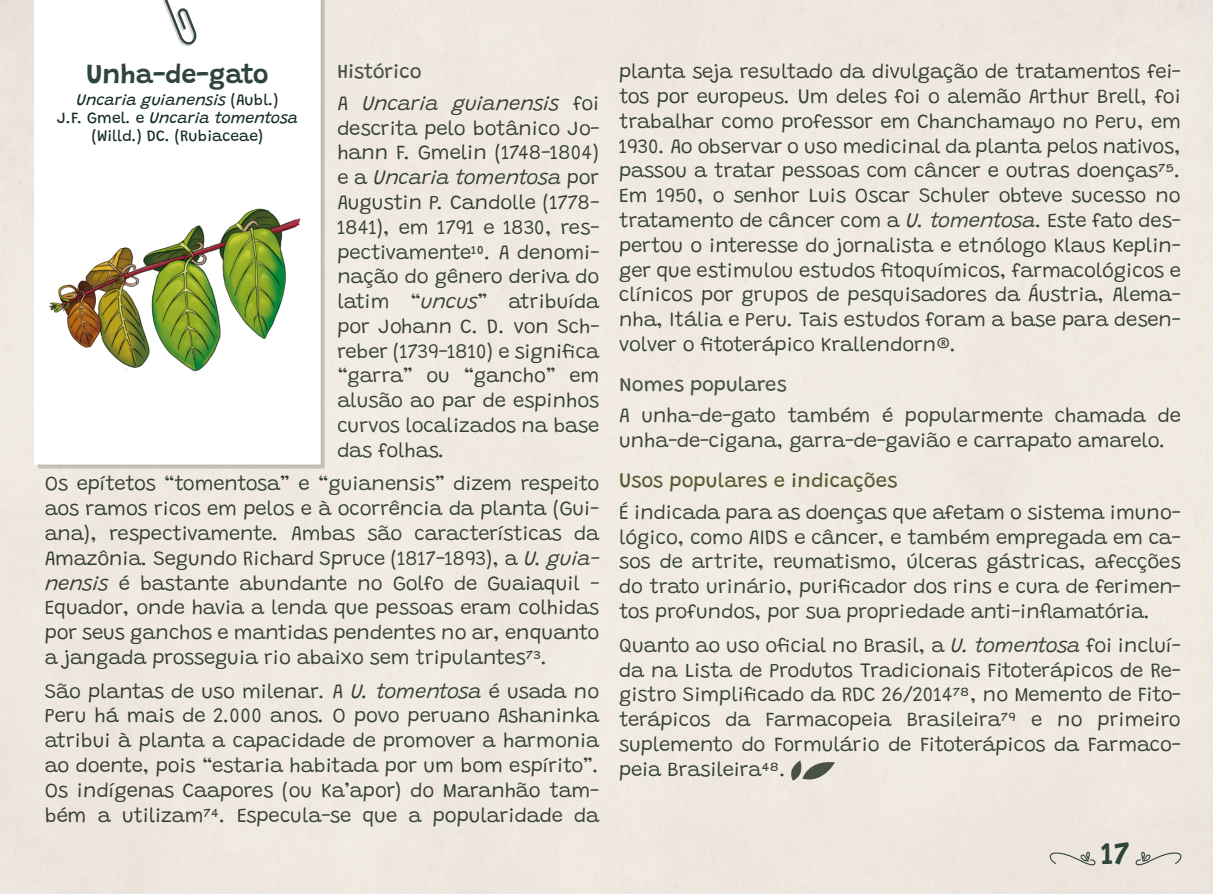
<style>
.page{position:relative;width:1213px;height:894px;background:#fff}
.page>*{position:absolute;margin:0;border:0;box-sizing:border-box;transform-origin:0 0}
.t1{font:600 31.5px "Grandstander";color:#2f453c}
.t2{font:600 27px "Grandstander";color:#2f453c}
.t3{font:300 20.25px/24.8px "Grandstander";letter-spacing:-.01em;color:#152d21;text-align:justify}
.t4{font:italic 300 20.25px/31.5px "Grandstander";letter-spacing:-.01em;color:#152d21}
.t5{font:20.25px "Grandstander";color:#3f4b21}
.t6{font:20.25px "Grandstander";letter-spacing:-.01em;color:#2f453c}
.t7{font:15.75px/18px "Grandstander";color:#152d21;text-align:center}
.s1{font-style:italic}
.s2{font-weight:400;font-style:normal;color:#2f453c}
.s3{font-style:normal}
</style>
<div class="page">
<div style="left:0;top:0;width:1212px;height:893px;background:#f0e9e1"></div>
<img style="left:34px;top:0;width:290px;height:468px">
<svg style="left:160px;top:0;width:37px;height:47px"></svg>
<img style="left:45px;top:205px;width:260px;height:171px">
<svg style="left:1134px;top:848px;width:53px;height:20px"></svg>
<svg style="left:1043px;top:848px;width:52px;height:20px"></svg>
<h2 class="t2" style="left:86px;top:63px;width:184px">Unha-de-gato</h2>
<p class="t7" style="left:57px;top:92px;width:242px"><span class="s1">Uncaria guianensis</span> (Aubl.)<br>J.F. Gmel. e <span class="s1">Uncaria tomentosa </span>(Willd.) DC. (Rubiaceae)</p>
<p class="t4" style="left:337px;top:58px;width:263px"><span class="s2">Histórico<br></span><span class="s3">A</span> Uncaria guianensis <span class="s3">foi</span></p>
<p class="t3" style="left:337px;top:117px;width:263px">descrita pelo botânico Jo&shy;hann F. Gmelin (1748-1804) e a <span class="s1">Uncaria tomentosa</span> por Augustin P. Candolle (1778- 1841), em 1791 e 1830, res&shy;pectivamente¹⁰. A denomi&shy;nação do gênero deriva do latim “<span class="s1">uncus</span>” atribuída por Johann C. D. von Sch&shy;reber (1739-1810) e significa “garra” ou “gancho” em alusão ao par de espinhos curvos localizados na base das folhas.</p>
<p class="t3" style="left:45px;top:473px;width:556px">Os epítetos “tomentosa” e “guianensis” dizem respeito aos ramos ricos em pelos e à ocorrência da planta (Gui&shy;ana), respectivamente. Ambas são características da Amazônia. Segundo Richard Spruce (1817-1893), a <span class="s1">U. guia&shy;nensis</span> é bastante abundante no Golfo de Guaiaquil - Equador, onde havia a lenda que pessoas eram colhidas por seus ganchos e mantidas pendentes no ar, enquanto a jangada prosseguia rio abaixo sem tripulantes⁷³.</p>
<p class="t3" style="left:45px;top:680px;width:556px">São plantas de uso milenar. A <span class="s1">U. tomentosa</span> é usada no Peru há mais de 2.000 anos. O povo peruano Ashaninka atribui à planta a capacidade de promover a harmonia ao doente, pois “estaria habitada por um bom espírito”.<br>Os indígenas Caapores (ou Ka’apor) do Maranhão tam&shy;bém a utilizam⁷⁴. Especula-se que a popularidade da</p>
<p class="t3" style="left:619px;top:61px;width:563px">planta seja resultado da divulgação de tratamentos fei&shy;tos por europeus. Um deles foi o alemão Arthur Brell, foi trabalhar como professor em Chanchamayo no Peru, em 1930. Ao observar o uso medicinal da planta pelos nativos, passou a tratar pessoas com câncer e outras doenças⁷⁵.<br>Em 1950, o senhor Luis Oscar Schuler obteve sucesso no tratamento de câncer com a <span class="s1">U. tomentosa</span>. Este fato des&shy;pertou o interesse do jornalista e etnólogo Klaus Keplin&shy;ger que estimulou estudos fitoquímicos, farmacológicos e clínicos por grupos de pesquisadores da Áustria, Alema&shy;nha, Itália e Peru. Tais estudos foram a base para desen&shy;volver o fitoterápico Krallendorn®.</p>
<p class="t6" style="left:619px;top:376px;width:169px">Nomes populares</p>
<p class="t3" style="left:619px;top:405px;width:563px">A unha-de-gato também é popularmente chamada de unha-de-cigana, garra-de-gavião e carrapato amarelo.</p>
<p class="t5" style="left:619px;top:472px;width:280px">Usos populares e indicações</p>
<p class="t3" style="left:619px;top:501px;width:563px">É indicada para as doenças que afetam o sistema imuno&shy;lógico, como AIDS e câncer, e também empregada em ca&shy;sos de artrite, reumatismo, úlceras gástricas, afecções do trato urinário, purificador dos rins e cura de ferimen&shy;tos profundos, por sua propriedade anti-inflamatória.</p>
<p class="t3" style="left:619px;top:634px;width:563px">Quanto ao uso oficial no Brasil, a <span class="s1">U. tomentosa</span> foi incluí&shy;da na Lista de Produtos Tradicionais Fitoterápicos de Re&shy;gistro Simplificado da RDC 26/2014⁷⁸, no Memento de Fito&shy;terápicos da Farmacopeia Brasileira⁷⁹ e no primeiro suplemento do Formulário de Fitoterápicos da Farmaco&shy;peia Brasileira⁴⁸.</p>
<h1 class="t1" style="left:1100px;top:841px;width:30px">17</h1>
</div>
